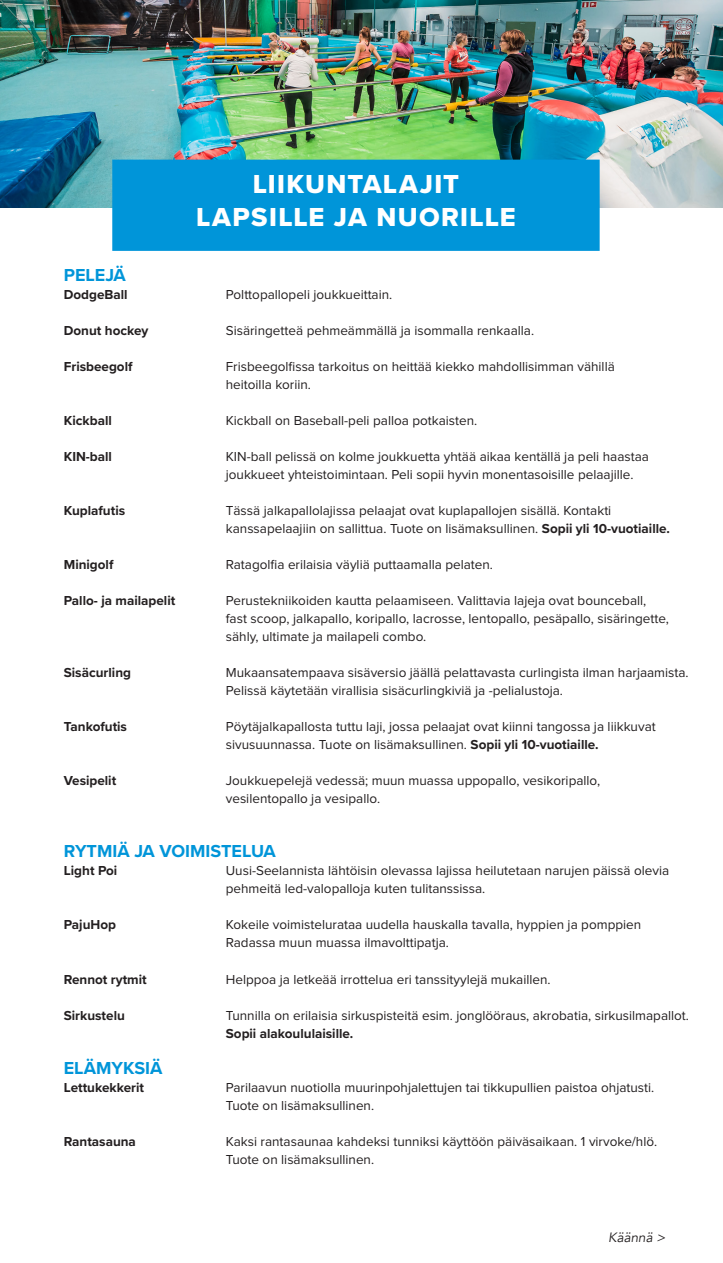
<style>
.page{position:relative;width:723px;height:1263px;background:#fff}
.page>*{position:absolute;margin:0;border:0;box-sizing:border-box;transform-origin:0 0}
.Leipäteksti_9_5_pt{font:27px "Proxima Nova Extrabld";letter-spacing:.05em;color:#fff}
.Väliotsikko{font:700 18px "Proxima Nova";color:#0095d9}
.Alaotsikko{font:700 18px "Proxima Nova";color:#0095d9}
.Väliotsikko-2{font:13.5px/18px "Proxima Nova";color:#231f20}
.Väliotsikko-3{font:700 13.5px "Proxima Nova";color:#231f20}
.Väliotsikko-4{font:italic 13.5px "Avenir";color:#231f20}
.s1{font-weight:700}
</style>
<div class="page">
<img style="left:0;top:0;width:723px;height:207px">
<div style="left:112px;top:160px;width:488px;height:91px;background:#0095d9"></div>
<p class="Leipäteksti_9_5_pt" style="left:253px;top:164px;width:208px">LIIKUNTALAJIT</p>
<p class="Leipäteksti_9_5_pt" style="left:196px;top:197px;width:321px">LAPSILLE JA NUORILLE</p>
<p class="Alaotsikko" style="left:64px;top:262px;width:64px">PELEJÄ</p>
<p class="Väliotsikko-3" style="left:64px;top:285px;width:65px">DodgeBall</p>
<p class="Väliotsikko-2" style="left:226px;top:286px;width:168px">Polttopallopeli joukkueittain.</p>
<p class="Väliotsikko-3" style="left:64px;top:321px;width:86px">Donut hockey</p>
<p class="Väliotsikko-2" style="left:226px;top:322px;width:310px">Sisäringetteä pehmeämmällä ja isommalla renkaalla.</p>
<p class="Väliotsikko-3" style="left:64px;top:357px;width:70px">Frisbeegolf</p>
<p class="Väliotsikko-2" style="left:226px;top:358px;width:390px">Frisbeegolfissa tarkoitus on heittää kiekko mahdollisimman vähillä</p>
<p class="Väliotsikko-2" style="left:226px;top:376px;width:87px">heitoilla koriin.</p>
<p class="Väliotsikko-3" style="left:64px;top:411px;width:50px">Kickball</p>
<p class="Väliotsikko-2" style="left:226px;top:412px;width:253px">Kickball on Baseball-peli palloa potkaisten.</p>
<p class="Väliotsikko-3" style="left:64px;top:447px;width:50px">KIN-ball</p>
<p class="Väliotsikko-2" style="left:226px;top:448px;width:425px">KIN-ball pelissä on kolme joukkuetta yhtää aikaa kentällä ja peli haastaa</p>
<p class="Väliotsikko-2" style="left:226px;top:466px;width:409px">joukkueet yhteistoimintaan. Peli sopii hyvin monentasoisille pelaajille.</p>
<p class="Väliotsikko-3" style="left:64px;top:501px;width:63px">Kuplafutis</p>
<p class="Väliotsikko-2" style="left:226px;top:502px;width:387px">Tässä jalkapallolajissa pelaajat ovat kuplapallojen sisällä. Kontakti</p>
<p class="Väliotsikko-2" style="left:226px;top:520px;width:446px">kanssapelaajiin on sallittua. Tuote on lisämaksullinen. <span class="s1">Sopii yli 10-vuotiaille.</span></p>
<p class="Väliotsikko-3" style="left:64px;top:555px;width:51px">Minigolf</p>
<p class="Väliotsikko-2" style="left:226px;top:556px;width:269px">Ratagolfia erilaisia väyliä puttaamalla pelaten.</p>
<p class="Väliotsikko-3" style="left:64px;top:591px;width:113px">Pallo- ja mailapelit</p>
<p class="Väliotsikko-2" style="left:226px;top:592px;width:422px">Perustekniikoiden kautta pelaamiseen. Valittavia lajeja ovat bounceball,</p>
<p class="Väliotsikko-2" style="left:226px;top:610px;width:445px">fast scoop, jalkapallo, koripallo, lacrosse, lentopallo, pesäpallo, sisäringette,</p>
<p class="Väliotsikko-2" style="left:226px;top:628px;width:202px">sähly, ultimate ja mailapeli combo.</p>
<p class="Väliotsikko-3" style="left:64px;top:663px;width:69px">Sisäcurling</p>
<p class="Väliotsikko-2" style="left:226px;top:664px;width:464px">Mukaansatempaava sisäversio jäällä pelattavasta curlingista ilman harjaamista.</p>
<p class="Väliotsikko-2" style="left:226px;top:682px;width:339px">Pelissä käytetään virallisia sisäcurlingkiviä ja -pelialustoja.</p>
<p class="Väliotsikko-3" style="left:64px;top:717px;width:65px">Tankofutis</p>
<p class="Väliotsikko-2" style="left:226px;top:718px;width:431px">Pöytäjalkapallosta tuttu laji, jossa pelaajat ovat kiinni tangossa ja liikkuvat sivusuunnassa. Tuote on lisämaksullinen. <span class="s1">Sopii yli 10-vuotiaille.</span></p>
<p class="Väliotsikko-3" style="left:64px;top:771px;width:54px">Vesipelit</p>
<p class="Väliotsikko-2" style="left:226px;top:772px;width:376px">Joukkuepelejä vedessä; muun muassa uppopallo, vesikoripallo,</p>
<p class="Väliotsikko-2" style="left:226px;top:790px;width:156px">vesilentopallo ja vesipallo.</p>
<p class="Väliotsikko" style="left:64px;top:838px;width:214px">RYTMIÄ JA VOIMISTELUA</p>
<p class="Väliotsikko-3" style="left:64px;top:861px;width:55px">Light Poi</p>
<p class="Väliotsikko-2" style="left:226px;top:862px;width:445px">Uusi-Seelannista lähtöisin olevassa lajissa heilutetaan narujen päissä olevia</p>
<p class="Väliotsikko-2" style="left:226px;top:880px;width:261px">pehmeitä led-valopalloja kuten tulitanssissa.</p>
<p class="Väliotsikko-3" style="left:64px;top:915px;width:54px">PajuHop</p>
<p class="Väliotsikko-2" style="left:226px;top:916px;width:417px">Kokeile voimistelurataa uudella hauskalla tavalla, hyppien ja pomppien</p>
<p class="Väliotsikko-2" style="left:226px;top:934px;width:225px">Radassa muun muassa ilmavolttipatja.</p>
<p class="Väliotsikko-3" style="left:64px;top:969px;width:84px">Rennot rytmit</p>
<p class="Väliotsikko-2" style="left:226px;top:970px;width:326px">Helppoa ja letkeää irrottelua eri tanssityylejä mukaillen.</p>
<p class="Väliotsikko-3" style="left:64px;top:1005px;width:63px">Sirkustelu</p>
<p class="Väliotsikko-2" style="left:226px;top:1006px;width:465px">Tunnilla on erilaisia sirkuspisteitä esim. jonglööraus, akrobatia, sirkusilmapallot.</p>
<p class="Väliotsikko-3" style="left:226px;top:1023px;width:129px">Sopii alakoululaisille.</p>
<p class="Väliotsikko" style="left:64px;top:1054px;width:100px">ELÄMYKSIÄ</p>
<p class="Väliotsikko-3" style="left:64px;top:1077px;width:82px">Lettukekkerit</p>
<p class="Väliotsikko-2" style="left:226px;top:1078px;width:430px">Parilaavun nuotiolla muurinpohjalettujen tai tikkupullien paistoa ohjatusti.<br>Tuote on lisämaksullinen.</p>
<p class="Väliotsikko-3" style="left:64px;top:1131px;width:74px">Rantasauna</p>
<p class="Väliotsikko-2" style="left:226px;top:1132px;width:433px">Kaksi rantasaunaa kahdeksi tunniksi käyttöön päiväsaikaan. 1 virvoke/hlö.<br>Tuote on lisämaksullinen.</p>
<p class="Väliotsikko-4" style="left:608px;top:1230px;width:59px">Käännä &gt;</p>
</div>
